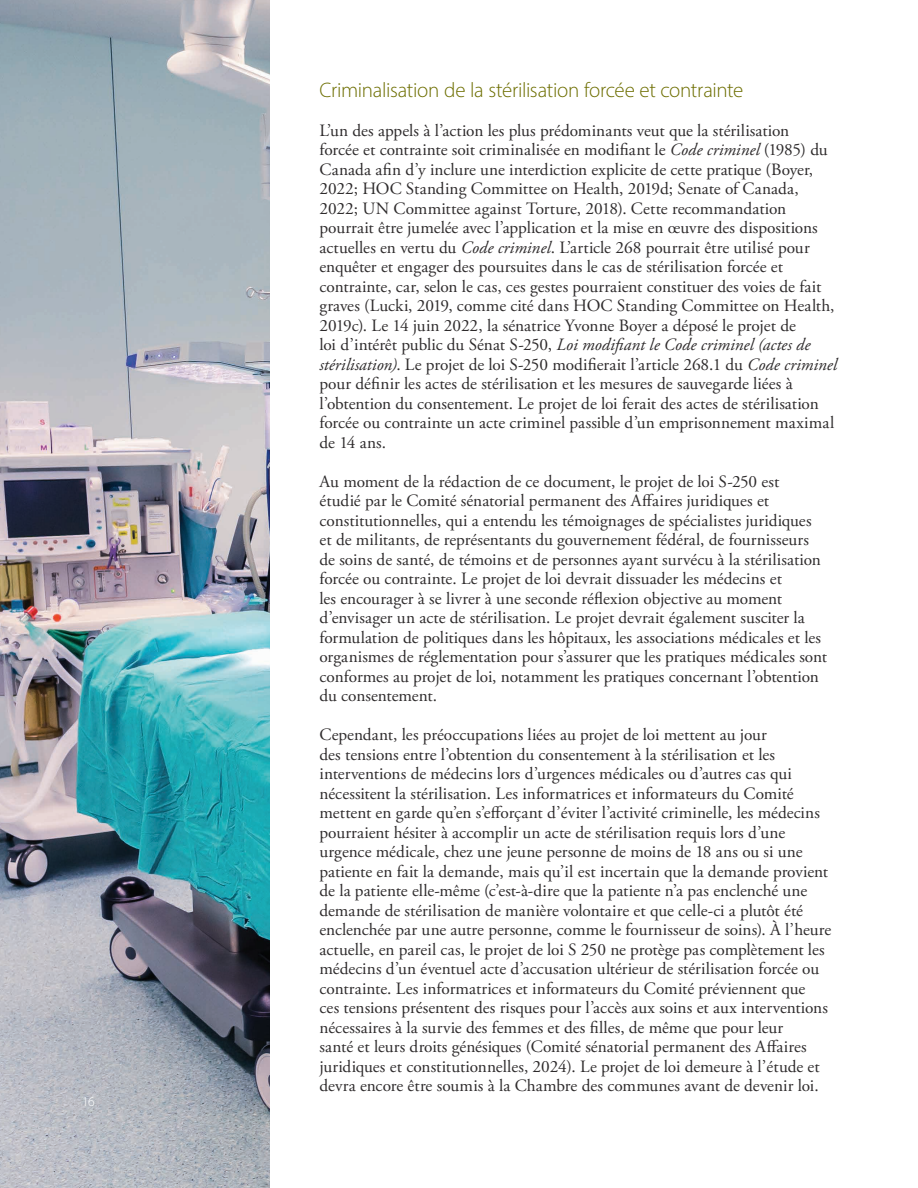
<style>
.page{position:relative;width:918px;height:1188px;background:#fff}
.page>*{position:absolute;margin:0;border:0;box-sizing:border-box;transform-origin:0 0}
.t1{font:300 21px "Myriad Pro";letter-spacing:-.015em;color:#6d6e00}
.t2{font:17.25px/19.5px "Adobe Garamond Pro";color:#2e2b2c}
.t3{font:300 13.5px "Myriad Pro";color:#fff}
.s1{font-style:italic}
</style>
<div class="page">
<img style="left:0;top:0;width:270px;height:1188px">
<p class="t3" style="left:82px;top:1094px;width:14px">16</p>
<p class="t1" style="left:320px;top:77px;width:425px">Criminalisation de la stérilisation forcée et contrainte</p>
<p class="t2" style="left:320px;top:121px;width:519px">L’un des appels à l’action les plus prédominants veut que la stérilisation<br>forcée et contrainte soit criminalisée en modifiant le <span class="s1">Code criminel</span> (1985) du Canada afin d’y inclure une interdiction explicite de cette pratique (Boyer, 2022; HOC Standing Committee on Health, 2019d; Senate of Canada, 2022; UN Committee against Torture, 2018). Cette recommandation pourrait être jumelée avec l’application et la mise en œuvre des dispositions actuelles en vertu du <span class="s1">Code criminel</span>. L’article 268 pourrait être utilisé pour enquêter et engager des poursuites dans le cas de stérilisation forcée et contrainte, car, selon le cas, ces gestes pourraient constituer des voies de fait graves (Lucki, 2019, comme cité dans HOC Standing Committee on Health, 2019c). Le 14 juin 2022, la sénatrice Yvonne Boyer a déposé le projet de<br>loi d’intérêt public du Sénat S-250, <span class="s1">Loi modifiant le Code criminel (actes de stérilisation)</span>. Le projet de loi S-250 modifierait l’article 268.1 du <span class="s1">Code criminel </span>pour définir les actes de stérilisation et les mesures de sauvegarde liées à l’obtention du consentement. Le projet de loi ferait des actes de stérilisation forcée ou contrainte un acte criminel passible d’un emprisonnement maximal de 14 ans.</p>
<p class="t2" style="left:320px;top:472px;width:509px">Au moment de la rédaction de ce document, le projet de loi S-250 est<br>étudié par le Comité sénatorial permanent des Affaires juridiques et constitutionnelles, qui a entendu les témoignages de spécialistes juridiques et de militants, de représentants du gouvernement fédéral, de fournisseurs de soins de santé, de témoins et de personnes ayant survécu à la stérilisation forcée ou contrainte. Le projet de loi devrait dissuader les médecins et<br>les encourager à se livrer à une seconde réflexion objective au moment d’envisager un acte de stérilisation. Le projet devrait également susciter la formulation de politiques dans les hôpitaux, les associations médicales et les organismes de réglementation pour s’assurer que les pratiques médicales sont conformes au projet de loi, notamment les pratiques concernant l’obtention du consentement.</p>
<p class="t2" style="left:320px;top:726px;width:513px">Cependant, les préoccupations liées au projet de loi mettent au jour<br>des tensions entre l’obtention du consentement à la stérilisation et les interventions de médecins lors d’urgences médicales ou d’autres cas qui nécessitent la stérilisation. Les informatrices et informateurs du Comité mettent en garde qu’en s’efforçant d’éviter l’activité criminelle, les médecins pourraient hésiter à accomplir un acte de stérilisation requis lors d’une urgence médicale, chez une jeune personne de moins de 18 ans ou si une patiente en fait la demande, mais qu’il est incertain que la demande provient de la patiente elle-même (c’est-à-dire que la patiente n’a pas enclenché une demande de stérilisation de manière volontaire et que celle-ci a plutôt été enclenchée par une autre personne, comme le fournisseur de soins). À l’heure actuelle, en pareil cas, le projet de loi S 250 ne protège pas complètement les médecins d’un éventuel acte d’accusation ultérieur de stérilisation forcée ou contrainte. Les informatrices et informateurs du Comité préviennent que<br>ces tensions présentent des risques pour l’accès aux soins et aux interventions nécessaires à la survie des femmes et des filles, de même que pour leur<br>santé et leurs droits génésiques (Comité sénatorial permanent des Affaires juridiques et constitutionnelles, 2024). Le projet de loi demeure à l’étude et devra encore être soumis à la Chambre des communes avant de devenir loi.</p>
</div>
